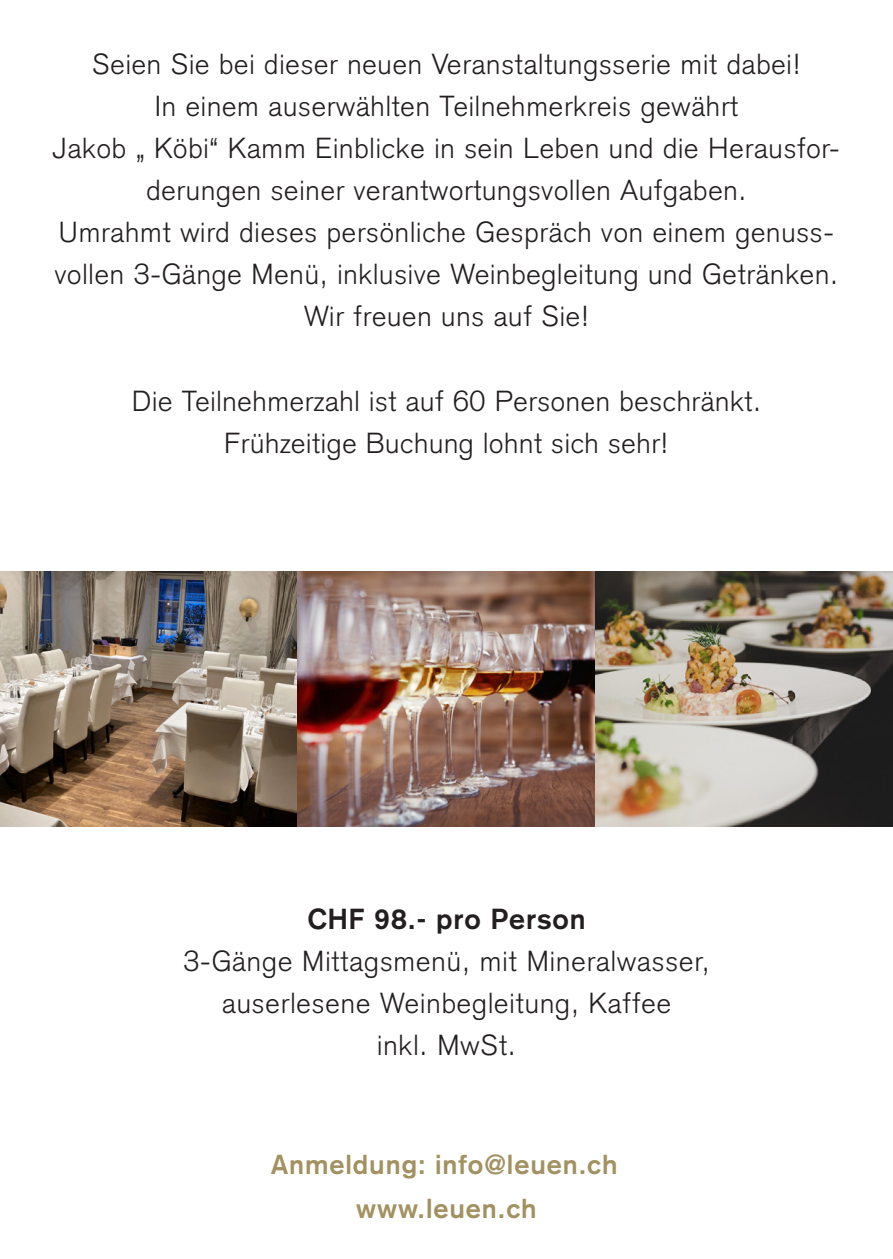
<style>
.page{position:relative;width:893px;height:1259px;background:#fff}
.page>*{position:absolute;margin:0;border:0;box-sizing:border-box;transform-origin:0 0}
.t1{font:300 28.5px/42px "Akzidenz Grotesk";letter-spacing:.03em;color:#231f20;text-align:center}
.t2{font:700 28.5px "Akzidenz Grotesk";letter-spacing:.035em;color:#231f20}
.t3{font:700 27px "Akzidenz Grotesk";letter-spacing:.035em;color:#a29161}
</style>
<div class="page">
<img style="left:0;top:571px;width:893px;height:255px">
<p class="t1" style="left:92px;top:43px;width:710px">Seien Sie bei dieser neuen Veranstaltungsserie mit dabei!</p>
<p class="t1" style="left:155px;top:85px;width:585px">In einem auserwählten Teilnehmerkreis gewährt</p>
<p class="t1" style="left:53px;top:127px;width:788px">Jakob „ Köbi“ Kamm Einblicke in sein Leben und die Herausfor&shy;derungen seiner verantwortungsvollen Aufgaben.</p>
<p class="t1" style="left:55px;top:211px;width:785px;text-align:left">Umrahmt wird dieses persönliche Gespräch von einem genuss&shy;vollen 3-Gänge Menü, inklusive Weinbegleitung und Getränken.</p>
<p class="t1" style="left:304px;top:295px;width:286px">Wir freuen uns auf Sie!</p>
<p class="t1" style="left:132px;top:380px;width:631px">Die Teilnehmerzahl ist auf 60 Personen beschränkt.</p>
<p class="t1" style="left:224px;top:422px;width:446px">Frühzeitige Buchung lohnt sich sehr!</p>
<p class="t2" style="left:307px;top:902px;width:280px">CHF 98.- pro Person</p>
<p class="t1" style="left:183px;top:940px;width:528px">3-Gänge Mittagsmenü, mit Mineralwasser,</p>
<p class="t1" style="left:222px;top:982px;width:450px">auserlesene Weinbegleitung, Kaffee</p>
<p class="t1" style="left:377px;top:1024px;width:140px">inkl. MwSt.</p>
<p class="t3" style="left:271px;top:1148px;width:348px">Anmeldung: info@leuen.ch</p>
<p class="t3" style="left:356px;top:1192px;width:182px">www.leuen.ch</p>
</div>
